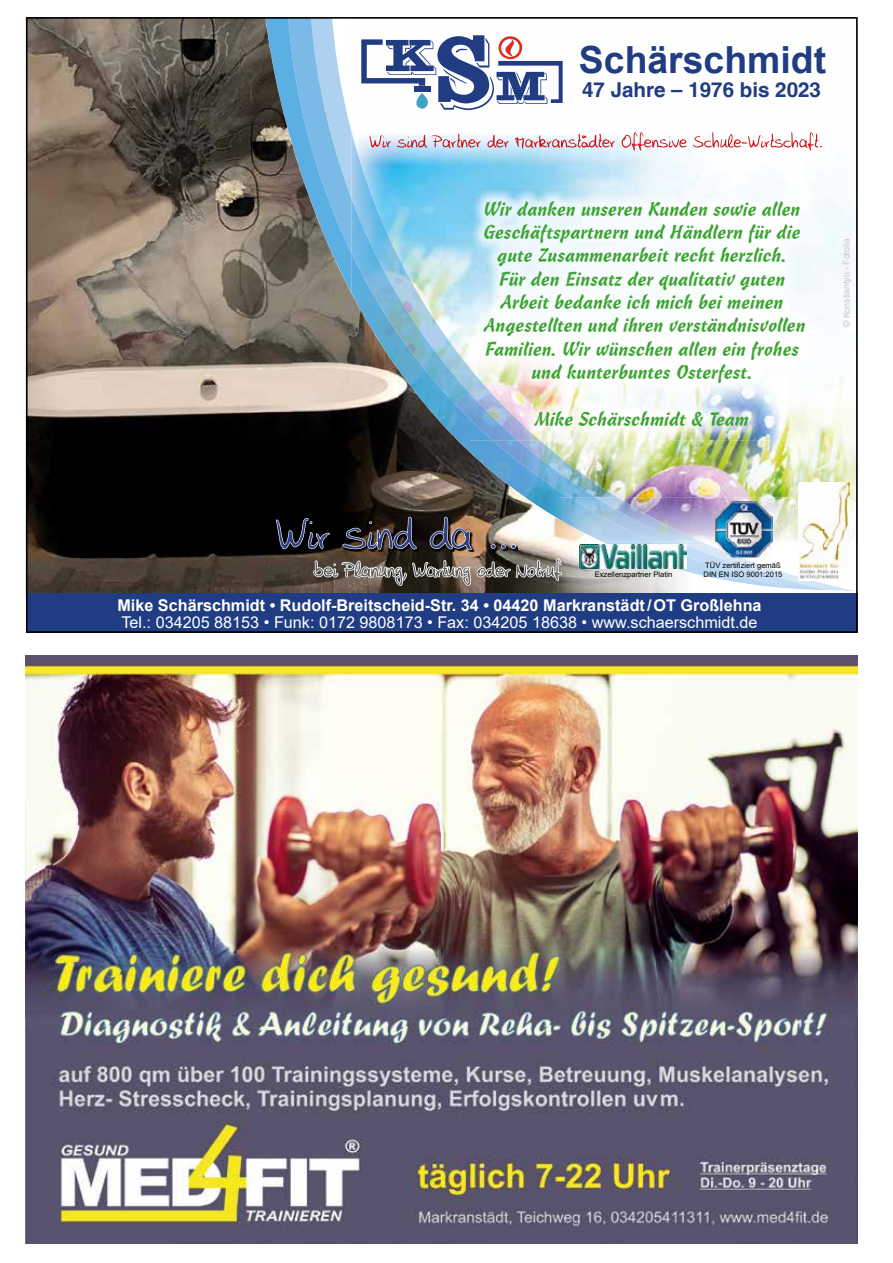
<style>
.page{position:relative;width:893px;height:1263px;background:#fff}
.page>*{position:absolute;margin:0;border:0;box-sizing:border-box;transform-origin:0 0}
.t1{font:700 37.35px "Arial";color:#203c82}
.t2{font:700 20.55px "Helvetica";color:#203c82}
.t3{font:19.5px/23.4px "Freehand 471 BT";color:#3ca432;text-align:center}
.t4{font:700 16.2px "Arial";color:#fff}
.t5{font:16.2px "Arial";color:#fff}
.t6{font:8.7px "Helvetica";color:#c5c6c6}
.t7{font:7.65px "Arial";color:#000}
</style>
<div class="page">
<img style="left:26px;top:656px;width:832px;height:587px">
<img style="left:26px;top:17px;width:832px;height:616px">
<h1 class="t1" style="left:579px;top:34px;width:249px">Schärschmidt</h1>
<p class="t2" style="left:582px;top:77px;width:240px">47 Jahre – 1976 bis 2023</p>
<p class="t3" style="left:484px;top:197px;width:323px">Wir danken unseren Kunden sowie allen Geschäftspartnern und Händlern für die gute Zusammenarbeit recht herzlich.<br>Für den Einsatz der qualitativ guten Arbeit bedanke ich mich bei meinen Angestellten und ihren verständnisvollen Familien. Wir wünschen allen ein frohes und kunterbuntes Osterfest.</p>
<p class="t3" style="left:536px;top:407px;width:216px">Mike Schärschmidt &amp; Team</p>
<p class="t6" style="left:841px;top:327px;width:90px;rotate:-90deg">© Konstiantyn - Fotolia</p>
<p class="t7" style="left:705px;top:560px;width:77px">TÜV zertifiziert gemäß</p>
<p class="t7" style="left:595px;top:569px;width:79px">Exzellenzpartner Platin</p>
<p class="t7" style="left:704px;top:569px;width:80px">DIN EN ISO 9001:2015</p>
<p class="t4" style="left:117px;top:594px;width:646px">Mike Schärschmidt • Rudolf-Breitscheid-Str. 34 • 04420 Markranstädt/OT Großlehna</p>
<p class="t5" style="left:121px;top:611px;width:638px">Tel.: 034205 88153 • Funk: 0172 9808173 • Fax: 034205 18638 • www.schaerschmidt.de</p>
</div>
